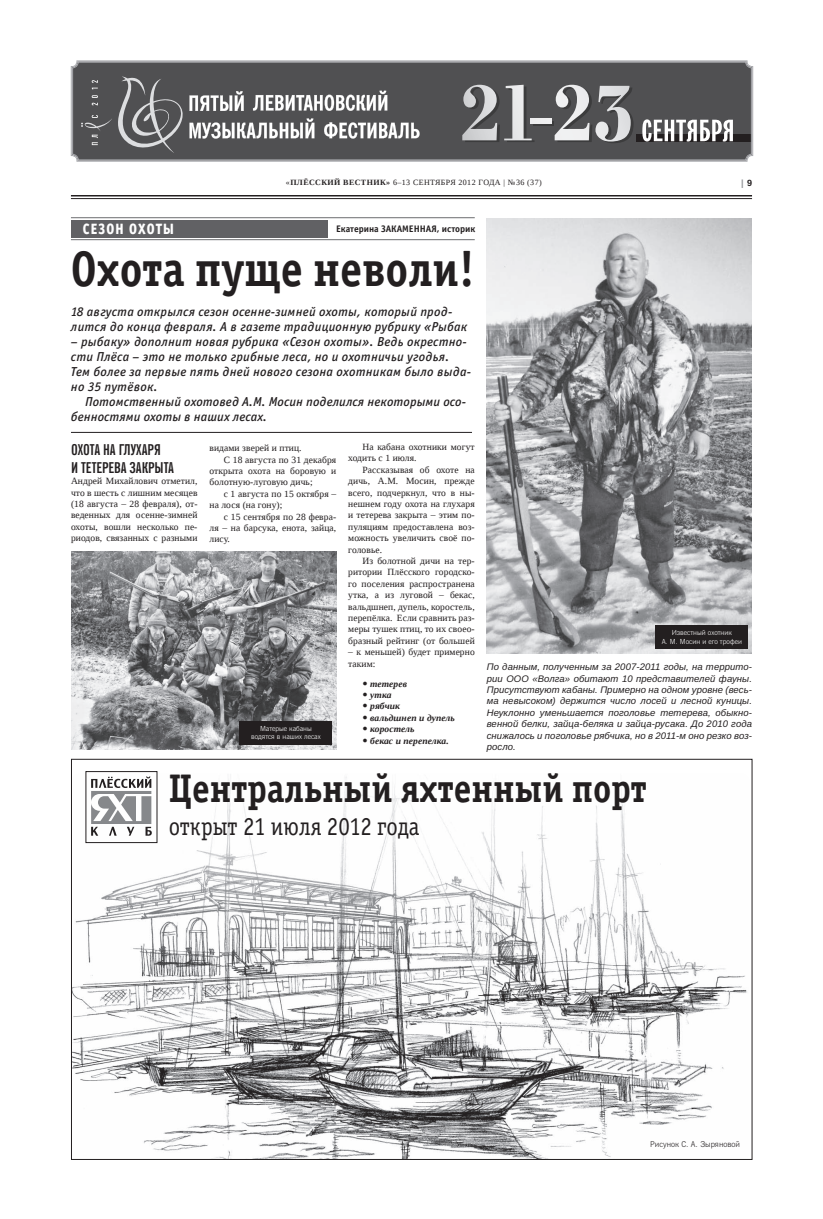
<style>
.page{position:relative;width:823px;height:1219px;background:#fff}
.page>*{position:absolute;margin:0;border:0;box-sizing:border-box;transform-origin:0 0}
.t1{font:50px "Officina Serif Bold C";color:#231f20;scale:.88 1}
.t2{font:40px "Officina Serif Bold C";color:#231f20;scale:.88 1}
.t3{font:26px "Officina Serif Book C";color:#231f20;scale:.88 1}
.t4{font:15px/18px "News Gothic C Bd X Cn BT";color:#231f20}
.t5{font:15px "Officina Sans Extra Bold OSC";letter-spacing:.09em;color:#fff;scale:.88 1}
.t6{font:italic 13px/15px "Officina Sans Medium C";letter-spacing:.01em;color:#231f20}
.t7{font:9.5px/11.4px "Liberation Serif";letter-spacing:.01em;color:#231f20;text-align:justify}
.t8{font:italic 9.5px/11.4px "Liberation Sans";letter-spacing:.01em;color:#231f20;text-align:justify}
.t9{font:italic 700 9.5px/11.4px "Liberation Serif";letter-spacing:.01em;color:#231f20}
.t10{font:9.5px "Officina Sans Bold C";color:#231f20}
.t11{font:700 9px "Liberation Sans";color:#939598}
.t12{font:8px "Liberation Serif";letter-spacing:.05em;color:#231f20}
.t13{font:8px "News Gothic C Lt BT";color:#231f20}
.t14{font:7px/8.4px "News Gothic C Lt BT";color:#fff;text-align:center}
.s1{font-weight:700}
.s2{color:#231f20}
</style>
<div class="page">
<hr style="left:71px;top:195px;width:680px;height:1px;background:#231f20">
<hr style="left:71px;top:198px;width:680px;height:1px;background:#231f20">
<div style="left:71px;top:220px;width:256px;height:17px;background:#616164"></div>
<hr style="left:71px;top:217px;width:403px;height:1px;background:#6c6d70">
<hr style="left:71px;top:239px;width:403px;height:1px;background:#6c6d70">
<hr style="left:71px;top:432px;width:400px;height:1px;background:#231f20">
<svg style="left:71px;top:60px;width:682px;height:102px;background:#6a6a6c"></svg>
<div style="left:72px;top:62px;width:679px;height:98px;border:1px solid #a8a9ad;border-radius:6px"></div>
<img style="left:486px;top:219px;width:264px;height:434px">
<img style="left:72px;top:551px;width:264px;height:198px">
<div style="left:655px;top:626px;width:92px;height:23px;background:#231f20"></div>
<div style="left:240px;top:721px;width:92px;height:23px;background:#231f20"></div>
<img style="left:73px;top:774px;width:674px;height:384px">
<div style="left:85px;top:771px;width:72px;height:72px;border:1px solid #231f20"></div>
<svg style="left:91px;top:776px;width:61px;height:60px"></svg>
<p class="t12" style="left:286px;top:177px;width:257px">«<span class="s1">Плёсский вестник»</span> 6–13 сентября 2012 года | №36 (37)</p>
<p class="t11" style="left:740px;top:176px;width:12px">| <span class="s2">9</span></p>
<h3 class="t5" style="left:83px;top:220px;width:105px">сезон охоты</h3>
<h1 class="t1" style="left:71px;top:241px;width:460px">Охота пуще неволи!</h1>
<h3 class="t6" style="left:71px;top:305px;width:397px">18 августа открылся сезон осенне-зимней охоты, который прод&shy;лится до конца февраля. А в газете традиционную рубрику «Рыбак</h3>
<h3 class="t6" style="left:71px;top:335px;width:401px">– рыбаку» дополнит новая рубрика «Сезон охоты». Ведь окрестно&shy;сти Плёса – это не только грибные леса, но и охотничьи угодья.<br>Тем более за первые пять дней нового сезона охотникам было выда&shy;но 35 путёвок.</h3>
<h3 class="t6" style="left:71px;top:395px;width:396px;text-indent:14px">Потомственный охотовед А.М. Мосин поделился некоторыми осо&shy;бенностями охоты в наших лесах.</h3>
<p class="t10" style="left:336px;top:223px;width:84px">Екатерина Закаменна</p>
<p class="t10" style="left:431px;top:223px;width:45px">я, историк</p>
<p class="t7" style="left:348px;top:441px;width:128px;text-indent:14px">На кабана охотники могут ходить с 1 июля.</p>
<p class="t7" style="left:348px;top:464px;width:128px;text-indent:14px">Рассказывая об охоте на дичь, А.М. Мосин, прежде всего, подчеркнул, что в ны&shy;нешнем году охота на глухаря и тетерева закрыта – этим по&shy;пуляциям предоставлена воз&shy;можность увеличить своё по&shy;головье.</p>
<p class="t7" style="left:348px;top:555px;width:128px;text-indent:14px">Из болотной дичи на тер&shy;ритории Плёсского городско&shy;го поселения распространена утка, а из луговой – бекас, вальдшнеп, дупель, коростель, перепёлка. Если сравнить раз&shy;меры тушек птиц, то их своео&shy;бразный рейтинг (от большей</p>
<p class="t7" style="left:348px;top:646px;width:128px">– к меньшей) будет примерно таким:</p>
<p class="t9" style="left:370px;top:678px;width:86px">тетерев<br>утка<br>рябчик<br>вальдшнеп и дупель коростель<br>бекас и перепелка.</p>
<h3 class="t4" style="left:71px;top:440px;width:102px">Охота на глухаря и тетерева закрыта</h3>
<p class="t7" style="left:71px;top:475px;width:128px">Андрей Михайлович отметил, что в шесть с лишним месяцев (18 августа – 28 февраля), от&shy;веденных для осенне-зимней охоты, вошли несколько пе&shy;риодов, связанных с разными</p>
<p class="t7" style="left:209px;top:442px;width:94px">видами зверей и птиц.</p>
<p class="t7" style="left:223px;top:454px;width:114px">С 18 августа по 31 декабря</p>
<p class="t7" style="left:209px;top:465px;width:128px">открыта охота на боровую и</p>
<p class="t7" style="left:209px;top:476px;width:105px">болотную-луговую дичь;</p>
<p class="t7" style="left:223px;top:488px;width:114px">с 1 августа по 15 октября –</p>
<p class="t7" style="left:209px;top:499px;width:74px">на лося (на гону);</p>
<p class="t7" style="left:223px;top:511px;width:114px">с 15 сентября по 28 февра-</p>
<p class="t7" style="left:209px;top:522px;width:128px">ля – на барсука, енота, зайца,</p>
<p class="t7" style="left:209px;top:533px;width:22px">лису.</p>
<p class="t14" style="left:661px;top:628px;width:82px">Известный охотник<br>А. М. Мосин и его трофеи</p>
<p class="t8" style="left:486px;top:661px;width:266px">По данным, полученным за 2007-2011 годы, на террито&shy;рии ООО «Волга» обитают 10 представителей фауны.<br>Присутствуют кабаны. Примерно на одном уровне (весь&shy;ма невысоком) держится число лосей и лесной куницы.<br>Неуклонно уменьшается поголовье тетерева, обыкно&shy;венной белки, зайца-беляка и зайца-русака. До 2010 года снижалось и поголовье рябчика, но в 2011-м оно резко воз&shy;росло.</p>
<p class="t14" style="left:251px;top:724px;width:71px">Матерые кабаны водятся в наших лесах</p>
<h2 class="t2" style="left:169px;top:765px;width:544px">Центральный яхтенный порт</h2>
<h3 class="t3" style="left:169px;top:812px;width:286px">открыт 21 июля 2012 года</h3>
<p class="t13" style="left:649px;top:1139px;width:91px">Рисунок С. А. Зыряновой</p>
</div>
